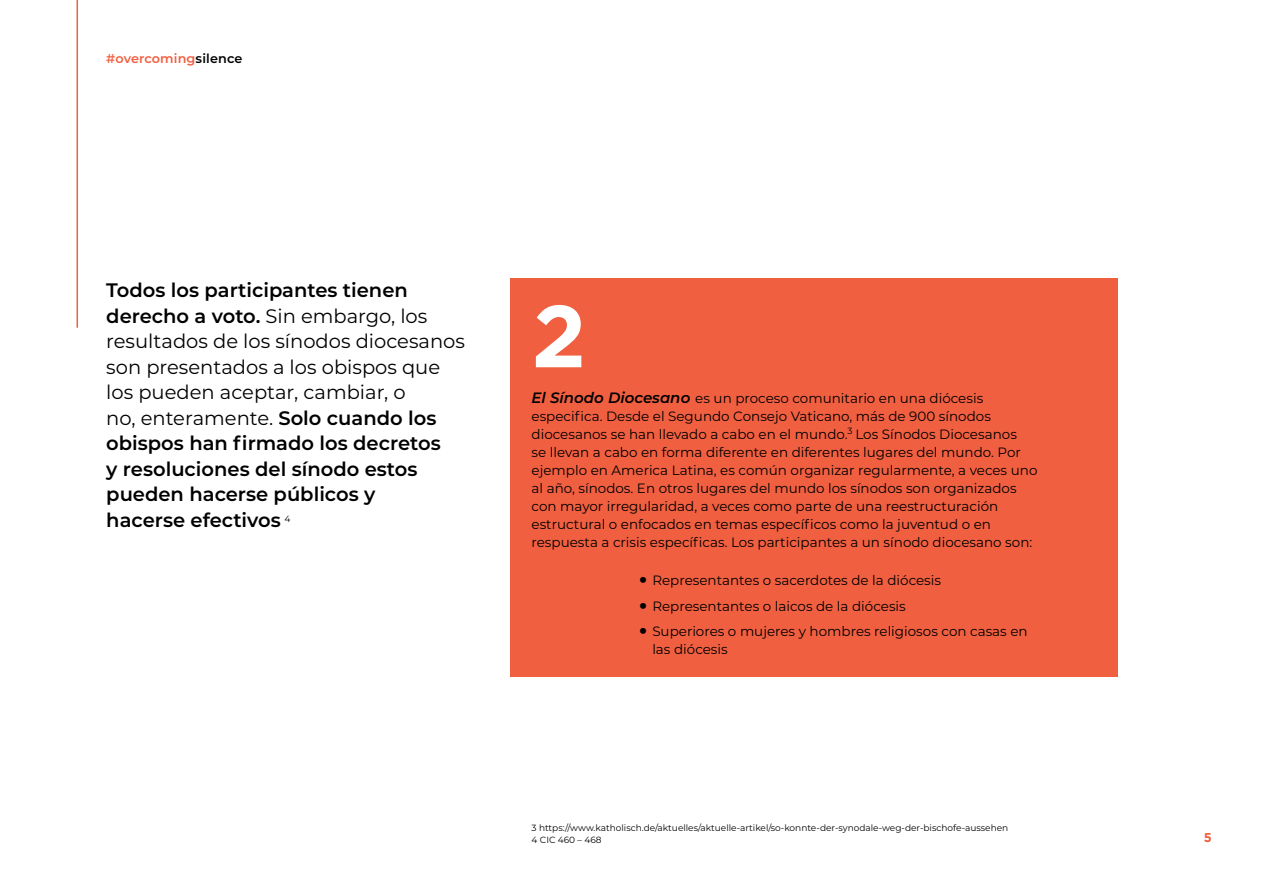
<style>
.page{position:relative;width:1263px;height:893px;background:#fff}
.page>*{position:absolute;margin:0;border:0;box-sizing:border-box;transform-origin:0 0}
.t1{font:700 87.75px "Gotham";color:#fff}
.t2{font:600 19.5px/25.5px "Montserrat";color:#000}
.t3{font:13.5px/18px "Montserrat";color:#000}
.t4{font:600 12.75px "Montserrat";letter-spacing:.01em;color:#f15f41}
.t5{font:700 12.75px "Gotham";color:#f15f41}
.t6{font:9px/12px "Montserrat";color:#000}
.s1{color:#000}
.s2{font-weight:400}
.s3{font-weight:600;font-style:italic;font-size:15px}
.s4{font-weight:900;font-size:18px}
</style>
<div class="page">
<hr style="left:77px;top:0;width:1px;height:328px;background:#f15f41">
<div style="left:510px;top:279px;width:607px;height:398px;background:#f15f41"></div>
<p class="t4" style="left:106px;top:50px;width:138px">#overcoming<span class="s1">silence</span></p>
<p class="t2" style="left:106px;top:277px;width:360px">Todos los participantes tienen derecho a voto. <span class="s2">Sin embargo, los resultados de los sínodos diocesanos son presentados a los obispos que los pueden aceptar, cambiar, o<br>no, enteramente.</span> Solo cuando los obispos han firmado los decretos<br>y resoluciones del sínodo estos pueden hacerse públicos y<br>hacerse efectivos <sup>4</sup></p>
<h1 class="t1" style="left:531px;top:278px;width:56px">2</h1>
<p class="t3" style="left:531px;top:389px;width:507px"><span class="s3">El Sínodo Diocesano</span> es un proceso comunitario en una diócesis especifica. Desde el Segundo Consejo Vaticano, más de 900 sínodos diocesanos se han llevado a cabo en el mundo.<sup>3</sup> Los Sínodos Diocesanos<br>se llevan a cabo en forma diferente en diferentes lugares del mundo. Por ejemplo en America Latina, es común organizar regularmente, a veces uno al año, sínodos. En otros lugares del mundo los sínodos son organizados con mayor irregularidad, a veces como parte de una reestructuración estructural o enfocados en temas específicos como la juventud o en respuesta a crisis específicas. Los participantes a un sínodo diocesano son:</p>
<p class="t3" style="left:639px;top:571px;width:303px"><span class="s4">•</span> Representantes o sacerdotes de la diócesis</p>
<p class="t3" style="left:639px;top:596px;width:268px"><span class="s4">•</span> Representantes o laicos de la diócesis</p>
<p class="t3" style="left:652px;top:622px;width:377px;text-indent:-13px"><span class="s4">•</span> Superiores o mujeres y hombres religiosos con casas en las diócesis</p>
<p class="t6" style="left:532px;top:821px;width:478px">3 https://www.katholisch.de/aktuelles/aktuelle-artikel/so-konnte-der-synodale-weg-der-bischofe-aussehen<br>4 CIC 460 – 468</p>
<p class="t5" style="left:1204px;top:829px;width:10px">5</p>
</div>
